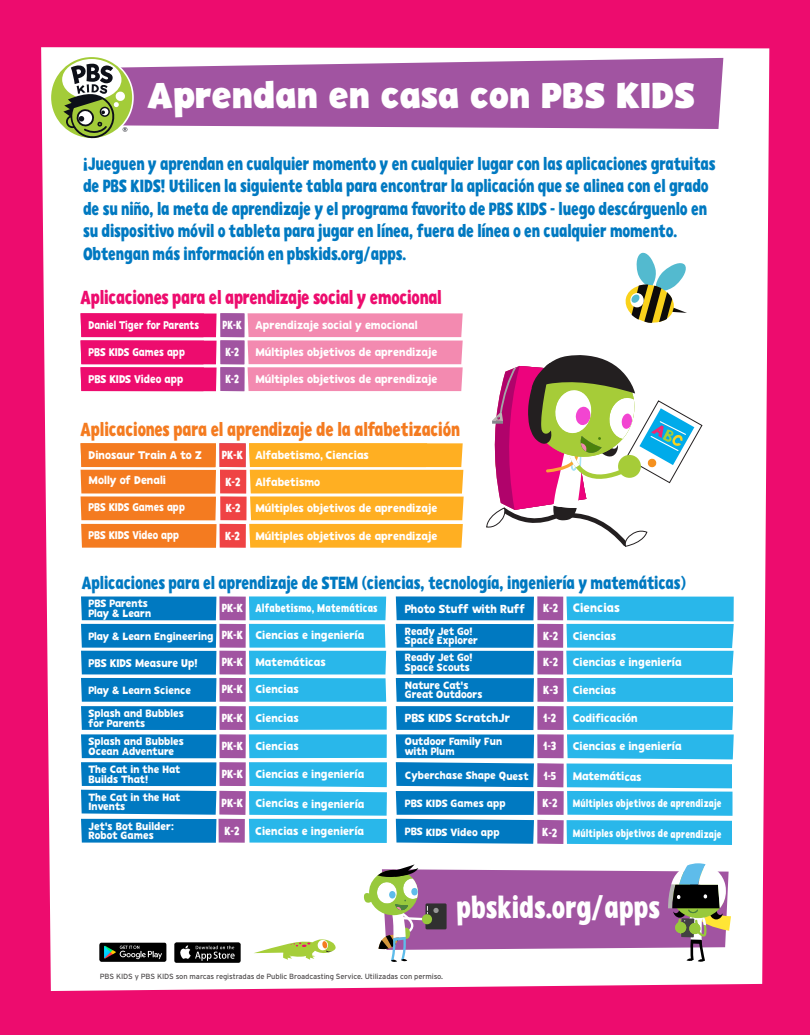
<style>
.page{position:relative;width:810px;height:1035px;background:#fff}
.page>*{position:absolute;margin:0;border:0;box-sizing:border-box;transform-origin:0 0}
.t1{font:700 36.25px "PBSKIDS Headline";letter-spacing:-.015em;color:#fff}
.t2{font:30px "PBSKIDS Headline Condensed";color:#fff}
.t3{font:18.75px "PBSKIDS Headline Condensed";letter-spacing:-.01em;color:#f47b20}
.t4{font:18.75px "PBSKIDS Headline Condensed";letter-spacing:-.015em;color:#ed0c6e}
.t5{font:17.5px/22.5px "PBSKIDS Headline Condensed";letter-spacing:-.01em;color:#0079c1}
.t6{font:12.25px "PBSKIDS Headline";color:#fff}
.t7{font:11.75px "PBSKIDS Headline";color:#fff}
.t8{font:11.62px "PBSKIDS Headline Condensed";color:#fff}
.t9{font:11.62px "PBSKIDS Headline Condensed";color:#fff;scale:.91 1}
.t10{font:11.25px "PBSKIDS Headline";color:#fff}
.t11{font:11.25px "PBSKIDS Headline";color:#fff;scale:.9 1}
.t12{font:11.25px "PBSKIDS Headline Condensed";letter-spacing:.01em;color:#fff}
.t13{font:11.25px "PBSKIDS Headline";color:#fff;scale:.87 1}
.t14{font:11.25px "PBSKIDS Headline";color:#fff;scale:.96 1}
.t15{font:11.25px "PBSKIDS Headline";color:#fff;scale:.95 1}
.t16{font:11.25px "PBSKIDS Headline";letter-spacing:-.025em;color:#fff}
.t17{font:10.62px/9.8px "PBSKIDS Headline";color:#fff}
.t18{font:10.62px "PBSKIDS Headline Condensed";letter-spacing:.01em;color:#fff}
.t19{font:7.5px "PBS Explorer";letter-spacing:-.01em;color:rgb(35 31 32/.8)}
.s1{font-family:"PBSKIDS Headline Condensed";font-size:11.62px}
.s2{font-family:"PBSKIDS Headline Condensed"}
.s3{font-size:11.25px}
</style>
<div class="page">
<div style="left:0;top:0;width:809px;height:1035px;background:#ed0c6e"></div>
<div style="left:41px;top:47px;width:728px;height:944px;background:#fff"></div>
<svg style="left:81px;top:596px;width:306px;height:247px;background:#46a0d5"></svg>
<svg style="left:71px;top:58px;width:652px;height:71px;background:#aa64aa"></svg>
<svg style="left:50px;top:56px;width:84px;height:84px"></svg>
<div style="left:51px;top:57px;width:81px;height:81px;background:#a3cc39;border-radius:50%"></div>
<svg style="left:62px;top:59px;width:65px;height:80px"></svg>
<svg style="left:364px;top:863px;width:367px;height:99px;background:#b188ad"></svg>
<img style="left:174px;top:942px;width:67px;height:20px">
<img style="left:100px;top:942px;width:66px;height:20px">
<svg style="left:254px;top:939px;width:82px;height:21px;background:#dae5a9"></svg>
<svg style="left:485px;top:355px;width:218px;height:192px;background:#d0b6bc"></svg>
<svg style="left:624px;top:252px;width:64px;height:73px;background:#b5c6b1"></svg>
<div style="left:220px;top:313px;width:24px;height:24px;background:#a154a1"></div>
<div style="left:220px;top:340px;width:24px;height:24px;background:#a154a1"></div>
<svg style="left:81px;top:313px;width:136px;height:78px"></svg>
<div style="left:220px;top:367px;width:24px;height:24px;background:#a154a1"></div>
<svg style="left:248px;top:313px;width:215px;height:78px;background:#f494b7"></svg>
<div style="left:219px;top:443px;width:27px;height:24px;background:#ef4344"></div>
<div style="left:220px;top:496px;width:27px;height:24px;background:#ef4344"></div>
<div style="left:220px;top:524px;width:26px;height:24px;background:#ef4344"></div>
<svg style="left:81px;top:443px;width:136px;height:105px;background:#f58836"></svg>
<div style="left:220px;top:470px;width:26px;height:24px;background:#ef4344"></div>
<svg style="left:249px;top:443px;width:215px;height:105px;background:#ffb73a"></svg>
<svg style="left:396px;top:596px;width:338px;height:249px;background:#44a6da"></svg>
<h1 class="t1" style="left:148px;top:72px;width:549px">Aprendan en casa con PBS KIDS</h1>
<p class="t5" style="left:83px;top:152px;width:634px">¡Jueguen y aprendan en cualquier momento y en cualquier lugar con las aplicaciones gratuitas de PBS KIDS! Utilicen la siguiente tabla para encontrar la aplicación que se alinea con el grado de su niño, la meta de aprendizaje y el programa favorito de PBS KIDS - luego descárguenlo en su dispositivo móvil o tableta para jugar en línea, fuera de línea o en cualquier momento.<br>Obtengan más información en pbskids.org/apps.</p>
<p class="t4" style="left:81px;top:286px;width:363px">Aplicaciones para el aprendizaje social y emocional</p>
<p class="t13" style="left:89px;top:318px;width:129px">Daniel Tiger for Parents</p>
<p class="t10" style="left:223px;top:318px;width:197px"><span class="s1">PK-K</span> Aprendizaje social y emocional</p>
<p class="t11" style="left:89px;top:345px;width:109px">PBS KIDS Games app</p>
<p class="t9" style="left:225px;top:345px;width:17px">K-2</p>
<p class="t10" style="left:255px;top:345px;width:184px">Múltiples objetivos de aprendizaje</p>
<p class="t15" style="left:89px;top:372px;width:101px">PBS KIDS Video app</p>
<p class="t9" style="left:225px;top:372px;width:17px">K-2</p>
<p class="t10" style="left:255px;top:372px;width:184px">Múltiples objetivos de aprendizaje</p>
<p class="t3" style="left:81px;top:418px;width:381px">Aplicaciones para el aprendizaje de la alfabetización</p>
<p class="t10" style="left:89px;top:448px;width:115px">Dinosaur Train A to Z</p>
<p class="t10" style="left:222px;top:448px;width:149px"><span class="s1">PK-K</span> Alfabetismo<span class="s2">,</span> Ciencias</p>
<p class="t10" style="left:89px;top:473px;width:79px">Molly of Denali</p>
<p class="t8" style="left:225px;top:474px;width:17px">K-2</p>
<p class="t10" style="left:255px;top:475px;width:66px">Alfabetismo</p>
<p class="t11" style="left:89px;top:500px;width:109px">PBS KIDS Games app</p>
<p class="t10" style="left:226px;top:501px;width:213px"><span class="s1">K-2</span> Múltiples objetivos de aprendizaje</p>
<p class="t11" style="left:89px;top:528px;width:102px">PBS KIDS Video app</p>
<p class="t8" style="left:225px;top:529px;width:17px">K-2</p>
<p class="t10" style="left:255px;top:529px;width:184px">Múltiples objetivos de aprendizaje</p>
<p class="t5" style="left:82px;top:571px;width:606px">Aplicaciones para el aprendizaje de STEM (ciencias, tecnología, ingeniería y matemáticas)</p>
<p class="t17" style="left:89px;top:599px;width:64px">PBS Parents<br>Play &amp; Learn</p>
<p class="t12" style="left:255px;top:601px;width:124px">Alfabetismo, Matemáticas</p>
<p class="t17" style="left:89px;top:631px;width:277px">Play &amp; Learn Engineering <span class="s1">PK-K</span> <span class="s3">Ciencias e ingeniería</span></p>
<p class="t14" style="left:89px;top:656px;width:115px">PBS KIDS Measure Up!</p>
<p class="t10" style="left:222px;top:655px;width:106px"><span class="s1">PK-K</span> Matemáticas</p>
<p class="t8" style="left:222px;top:601px;width:23px">PK-K</p>
<p class="t17" style="left:89px;top:685px;width:104px">Play &amp; Learn Science</p>
<p class="t10" style="left:222px;top:682px;width:79px"><span class="s1">PK-K</span> Ciencias</p>
<p class="t17" style="left:89px;top:708px;width:97px">Splash and Bubbles for Parents</p>
<p class="t10" style="left:255px;top:711px;width:45px">Ciencias</p>
<p class="t8" style="left:222px;top:711px;width:23px">PK-K</p>
<p class="t17" style="left:89px;top:736px;width:97px">Splash and Bubbles<br>Ocean Adventure</p>
<p class="t10" style="left:255px;top:739px;width:45px">Ciencias</p>
<p class="t8" style="left:222px;top:739px;width:23px">PK-K</p>
<p class="t17" style="left:89px;top:764px;width:93px">The Cat in the Hat<br>Builds That!</p>
<p class="t10" style="left:255px;top:767px;width:111px">Ciencias e ingeniería</p>
<p class="t8" style="left:222px;top:767px;width:23px">PK-K</p>
<p class="t17" style="left:89px;top:792px;width:94px">The Cat in the Hat<br>Invents</p>
<p class="t10" style="left:255px;top:797px;width:111px">Ciencias e ingeniería</p>
<p class="t8" style="left:222px;top:795px;width:23px">PK-K</p>
<p class="t17" style="left:89px;top:821px;width:87px">Jet's Bot Builder:<br>Robot Games</p>
<p class="t10" style="left:255px;top:824px;width:111px">Ciencias e ingeniería</p>
<p class="t8" style="left:225px;top:824px;width:17px">K-2</p>
<p class="t7" style="left:405px;top:601px;width:122px">Photo Stuff with Ruff</p>
<p class="t6" style="left:543px;top:600px;width:78px"><span class="s1">K-2</span> Ciencias</p>
<p class="t17" style="left:405px;top:626px;width:75px">Ready Jet Go!<br>Space Explorer</p>
<p class="t10" style="left:573px;top:629px;width:45px">Ciencias</p>
<p class="t8" style="left:543px;top:655px;width:16px">K-2</p>
<p class="t8" style="left:543px;top:628px;width:16px">K-2</p>
<p class="t17" style="left:405px;top:653px;width:69px">Ready Jet Go!<br>Space Scouts</p>
<p class="t10" style="left:573px;top:655px;width:111px">Ciencias e ingeniería</p>
<p class="t17" style="left:405px;top:680px;width:79px">Nature Cat's<br>Great Outdoors</p>
<p class="t10" style="left:573px;top:683px;width:45px">Ciencias</p>
<p class="t7" style="left:405px;top:711px;width:107px">PBS KIDS ScratchJr</p>
<p class="t8" style="left:543px;top:711px;width:15px">1-2</p>
<p class="t10" style="left:573px;top:711px;width:67px">Codificación</p>
<p class="t8" style="left:543px;top:683px;width:17px">K-3</p>
<p class="t17" style="left:405px;top:737px;width:99px">Outdoor Family Fun with Plum</p>
<p class="t10" style="left:573px;top:739px;width:111px">Ciencias e ingeniería</p>
<p class="t8" style="left:543px;top:739px;width:15px">1-3</p>
<p class="t17" style="left:405px;top:771px;width:153px">Cyberchase Shape Quest <span class="s1">1-5</span></p>
<p class="t16" style="left:573px;top:769px;width:71px">Matemáticas</p>
<p class="t17" style="left:405px;top:798px;width:102px">PBS KIDS Games app</p>
<p class="t8" style="left:542px;top:796px;width:17px">K-2</p>
<p class="t17" style="left:405px;top:827px;width:96px">PBS KIDS Video app</p>
<p class="t8" style="left:542px;top:825px;width:17px">K-2</p>
<p class="t18" style="left:573px;top:827px;width:150px">Múltiples objetivos de aprendizaje</p>
<p class="t18" style="left:573px;top:797px;width:150px">Múltiples objetivos de aprendizaje</p>
<h2 class="t2" style="left:456px;top:889px;width:205px">pbskids.org/apps</h2>
<p class="t19" style="left:100px;top:972px;width:345px">PBS KIDS y PBS KIDS son marcas registradas de Public Broadcasting Service. Utilizadas con permiso.</p>
</div>
